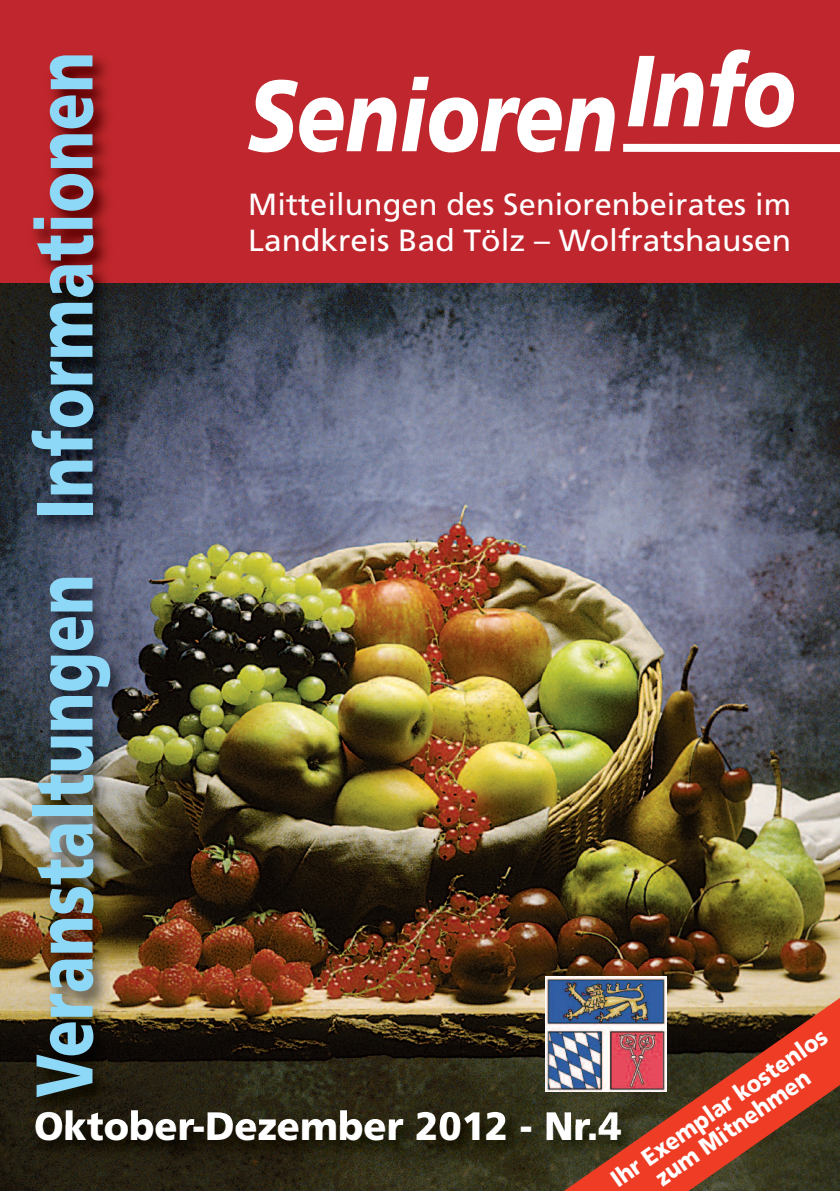
<style>
.page{position:relative;width:840px;height:1191px;background:#fff}
.page>*{position:absolute;margin:0;border:0;box-sizing:border-box;transform-origin:0 0}
.t1{font:italic 900 100.8px "Frutiger";color:#fff;scale:.8 1}
.t2{font:900 80px "Frutiger";color:#8dd7f7;scale:.76 1}
.t3{font:900 40px "Frutiger";color:#fff;scale:.95 1}
.t4{font:30.6px/36.6px "Frutiger";letter-spacing:.005em;color:#fff}
.t5{font:900 24px/24px "Frutiger";color:#fff;text-align:center;scale:.9 1}
</style>
<div class="page">
<div style="left:1px;top:0;width:838px;height:292px;background:#c0262d"></div>
<img style="left:0;top:284px;width:839px;height:907px">
<img style="left:22px;top:1124px;width:511px;height:67px">
<img style="left:0;top:0;width:1px;height:284px">
<img style="left:1px;top:56px;width:661px;height:228px">
<img style="left:0;top:284px;width:662px;height:840px">
<img style="left:35px;top:1110px;width:401px;height:14px">
<div style="left:622px;top:144px;width:217px;height:8px;background:#fff"></div>
<img style="left:533px;top:976px;width:306px;height:215px">
<h1 class="t1" style="left:247px;top:76px;width:687px">SeniorenInfo</h1>
<h2 class="t2" style="left:32px;top:1097px;width:1377px;rotate:-90deg">Veranstaltungen Informationen</h2>
<p class="t4" style="left:248px;top:188px;width:544px">Mitteilungen des Seniorenbeirates im<br>Landkreis Bad Tölz – Wolfratshausen</p>
<p class="t5" style="left:607px;top:1173px;width:288px;rotate:-35deg">Ihr Exemplar kostenlos zum Mitnehmen</p>
<h3 class="t3" style="left:34px;top:1110px;width:620px">Oktober-Dezember 2012 - Nr.4</h3>
</div>
